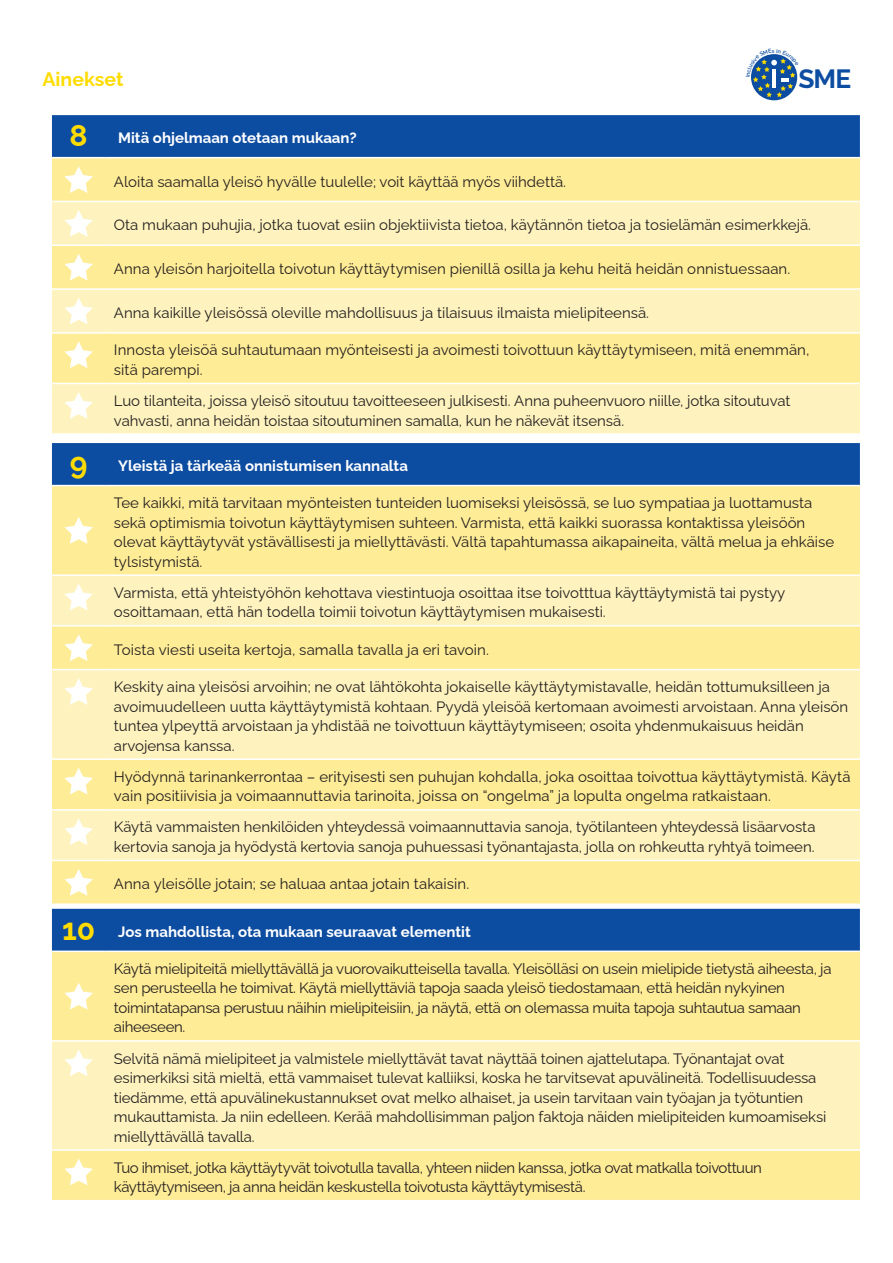
<style>
.page{position:relative;width:893px;height:1263px;background:#fff}
.page>*{position:absolute;margin:0;border:0;box-sizing:border-box;transform-origin:0 0}
.t1{font:700 30px "Raleway";color:#ffdc01}
.t2{font:700 26.25px "Raleway";color:#0d4da1}
.t3{font:700 19.5px "Raleway";color:#ffdc01}
.t4{font:15px/19.5px "Raleway";letter-spacing:-.005em;color:#231f20}
.t5{font:15px/19.5px "Raleway";letter-spacing:-.025em;color:#231f20}
.t6{font:700 15px "Raleway";color:#fff}
</style>
<div class="page">
<div style="left:751px;top:54px;width:46px;height:46px;background:#0d4da1;border-radius:50%"></div>
<div style="left:52px;top:115px;width:808px;height:42px;background:#0d4da1"></div>
<div style="left:52px;top:158px;width:808px;height:43px;background:#ffec96"></div>
<svg style="left:52px;top:202px;width:808px;height:231px;background:#fef0ae"></svg>
<hr style="left:52px;top:244px;width:53px;height:2px;background:#fff">
<hr style="left:105px;top:244px;width:755px;height:2px;background:#fff">
<hr style="left:52px;top:288px;width:53px;height:2px;background:#fff">
<hr style="left:105px;top:288px;width:755px;height:2px;background:#fff">
<hr style="left:52px;top:332px;width:53px;height:2px;background:#fff">
<hr style="left:105px;top:332px;width:755px;height:2px;background:#fff">
<hr style="left:52px;top:383px;width:53px;height:1px;background:#fff">
<hr style="left:105px;top:383px;width:755px;height:1px;background:#fff">
<svg style="left:64px;top:166px;width:29px;height:27px"></svg>
<svg style="left:64px;top:210px;width:29px;height:27px"></svg>
<svg style="left:64px;top:254px;width:29px;height:27px"></svg>
<svg style="left:64px;top:298px;width:29px;height:26px"></svg>
<svg style="left:64px;top:341px;width:29px;height:27px"></svg>
<svg style="left:64px;top:392px;width:29px;height:27px"></svg>
<div style="left:52px;top:909px;width:808px;height:41px;background:#0d4da1"></div>
<div style="left:52px;top:952px;width:808px;height:248px;background:#ffec96"></div>
<div style="left:52px;top:1042px;width:808px;height:107px;background:#fef3be"></div>
<hr style="left:52px;top:1040px;width:53px;height:2px;background:#fff">
<hr style="left:105px;top:1040px;width:755px;height:2px;background:#fff">
<hr style="left:52px;top:1149px;width:53px;height:2px;background:#fff">
<hr style="left:105px;top:1149px;width:755px;height:2px;background:#fff">
<svg style="left:64px;top:983px;width:29px;height:26px"></svg>
<svg style="left:64px;top:1049px;width:29px;height:27px"></svg>
<svg style="left:64px;top:1158px;width:29px;height:27px"></svg>
<div style="left:52px;top:443px;width:808px;height:42px;background:#0d4da1"></div>
<div style="left:52px;top:486px;width:808px;height:417px;background:#ffec96"></div>
<svg style="left:52px;top:576px;width:808px;height:284px;background:#fef0b1"></svg>
<hr style="left:52px;top:574px;width:53px;height:2px;background:#fff">
<hr style="left:105px;top:574px;width:755px;height:2px;background:#fff">
<hr style="left:52px;top:625px;width:53px;height:1px;background:#fff">
<hr style="left:105px;top:625px;width:755px;height:1px;background:#fff">
<hr style="left:52px;top:669px;width:53px;height:1px;background:#fff">
<hr style="left:105px;top:669px;width:755px;height:1px;background:#fff">
<hr style="left:52px;top:758px;width:53px;height:2px;background:#fff">
<hr style="left:105px;top:758px;width:755px;height:2px;background:#fff">
<hr style="left:52px;top:809px;width:53px;height:1px;background:#fff">
<hr style="left:105px;top:809px;width:755px;height:1px;background:#fff">
<hr style="left:52px;top:860px;width:53px;height:1px;background:#fff">
<hr style="left:105px;top:860px;width:755px;height:1px;background:#fff">
<svg style="left:64px;top:517px;width:29px;height:27px"></svg>
<svg style="left:64px;top:584px;width:29px;height:26px"></svg>
<svg style="left:64px;top:634px;width:29px;height:27px"></svg>
<svg style="left:64px;top:678px;width:29px;height:27px"></svg>
<svg style="left:64px;top:768px;width:29px;height:26px"></svg>
<svg style="left:64px;top:818px;width:29px;height:27px"></svg>
<svg style="left:64px;top:869px;width:29px;height:27px"></svg>
<svg style="left:751px;top:54px;width:47px;height:43px"></svg>
<p class="t3" style="left:43px;top:64px;width:83px">Ainekset</p>
<p class="t2" style="left:798px;top:63px;width:54px">SME</p>
<p class="t1" style="left:70px;top:112px;width:20px">8</p>
<p class="t6" style="left:118px;top:126px;width:240px">Mitä ohjelmaan otetaan mukaan?</p>
<p class="t4" style="left:114px;top:170px;width:454px">Aloita saamalla yleisö hyvälle tuulelle; voit käyttää myös viihdettä.</p>
<p class="t4" style="left:114px;top:214px;width:699px">Ota mukaan puhujia, jotka tuovat esiin objektiivista tietoa, käytännön tietoa ja tosielämän esimerkkejä.</p>
<p class="t4" style="left:114px;top:257px;width:678px">Anna yleisön harjoitella toivotun käyttäytymisen pienillä osilla ja kehu heitä heidän onnistuessaan.</p>
<p class="t4" style="left:114px;top:301px;width:537px">Anna kaikille yleisössä oleville mahdollisuus ja tilaisuus ilmaista mielipiteensä.</p>
<p class="t4" style="left:114px;top:339px;width:697px">Innosta yleisöä suhtautumaan myönteisesti ja avoimesti toivottuun käyttäytymiseen, mitä enemmän,</p>
<p class="t4" style="left:114px;top:358px;width:90px">sitä parempi.</p>
<p class="t4" style="left:114px;top:389px;width:678px">Luo tilanteita, joissa yleisö sitoutuu tavoitteeseen julkisesti. Anna puheenvuoro niille, jotka sitoutuvat vahvasti, anna heidän toistaa sitoutuminen samalla, kun he näkevät itsensä.</p>
<p class="t1" style="left:70px;top:440px;width:19px">9</p>
<p class="t6" style="left:118px;top:454px;width:291px">Yleistä ja tärkeää onnistumisen kannalta</p>
<p class="t4" style="left:114px;top:491px;width:722px">Tee kaikki, mitä tarvitaan myönteisten tunteiden luomiseksi yleisössä, se luo sympatiaa ja luottamusta sekä optimismia toivotun käyttäytymisen suhteen. Varmista, että kaikki suorassa kontaktissa yleisöön olevat käyttäytyvät ystävällisesti ja miellyttävästi. Vältä tapahtumassa aikapaineita, vältä melua ja ehkäise tylsistymistä.</p>
<p class="t4" style="left:114px;top:581px;width:673px">Varmista, että yhteistyöhön kehottava viestintuoja osoittaa itse toivotttua käyttäytymistä tai pystyy osoittamaan, että hän todella toimii toivotun käyttäytymisen mukaisesti.</p>
<p class="t4" style="left:114px;top:638px;width:376px">Toista viesti useita kertoja, samalla tavalla ja eri tavoin.</p>
<p class="t4" style="left:114px;top:675px;width:736px">Keskity aina yleisösi arvoihin; ne ovat lähtökohta jokaiselle käyttäytymistavalle, heidän tottumuksilleen ja avoimuudelleen uutta käyttäytymistä kohtaan. Pyydä yleisöä kertomaan avoimesti arvoistaan. Anna yleisön tuntea ylpeyttä arvoistaan ja yhdistää ne toivottuun käyttäytymiseen; osoita yhdenmukaisuus heidän arvojensa kanssa.</p>
<p class="t4" style="left:114px;top:765px;width:738px">Hyödynnä tarinankerrontaa – erityisesti sen puhujan kohdalla, joka osoittaa toivottua käyttäytymistä. Käytä vain positiivisia ja voimaannuttavia tarinoita, joissa on “ongelma” ja lopulta ongelma ratkaistaan.</p>
<p class="t4" style="left:114px;top:816px;width:703px">Käytä vammaisten henkilöiden yhteydessä voimaannuttavia sanoja, työtilanteen yhteydessä lisäarvosta kertovia sanoja ja hyödystä kertovia sanoja puhuessasi työnantajasta, jolla on rohkeutta ryhtyä toimeen.</p>
<p class="t4" style="left:114px;top:873px;width:357px">Anna yleisölle jotain; se haluaa antaa jotain takaisin.</p>
<p class="t1" style="left:62px;top:905px;width:35px">10</p>
<p class="t6" style="left:118px;top:920px;width:354px">Jos mahdollista, ota mukaan seuraavat elementit</p>
<p class="t4" style="left:114px;top:957px;width:719px">Käytä mielipiteitä miellyttävällä ja vuorovaikutteisella tavalla. Yleisölläsi on usein mielipide tietystä aiheesta, ja sen perusteella he toimivat. Käytä miellyttäviä tapoja saada yleisö tiedostamaan, että heidän nykyinen toimintatapansa perustuu näihin mielipiteisiin, ja näytä, että on olemassa muita tapoja suhtautua samaan aiheeseen.</p>
<p class="t4" style="left:114px;top:1047px;width:714px">Selvitä nämä mielipiteet ja valmistele miellyttävät tavat näyttää toinen ajattelutapa. Työnantajat ovat esimerkiksi sitä mieltä, että vammaiset tulevat kalliiksi, koska he tarvitsevat apuvälineitä. Todellisuudessa tiedämme, että apuvälinekustannukset ovat melko alhaiset, ja usein tarvitaan vain työajan ja työtuntien mukauttamista. Ja niin edelleen. Kerää mahdollisimman paljon faktoja näiden mielipiteiden kumoamiseksi miellyttävällä tavalla.</p>
<p class="t5" style="left:114px;top:1156px;width:649px">Tuo ihmiset, jotka käyttäytyvät toivotulla tavalla, yhteen niiden kanssa, jotka ovat matkalla toivottuun käyttäytymiseen, ja anna heidän keskustella toivotusta käyttäytymisestä.</p>
</div>
